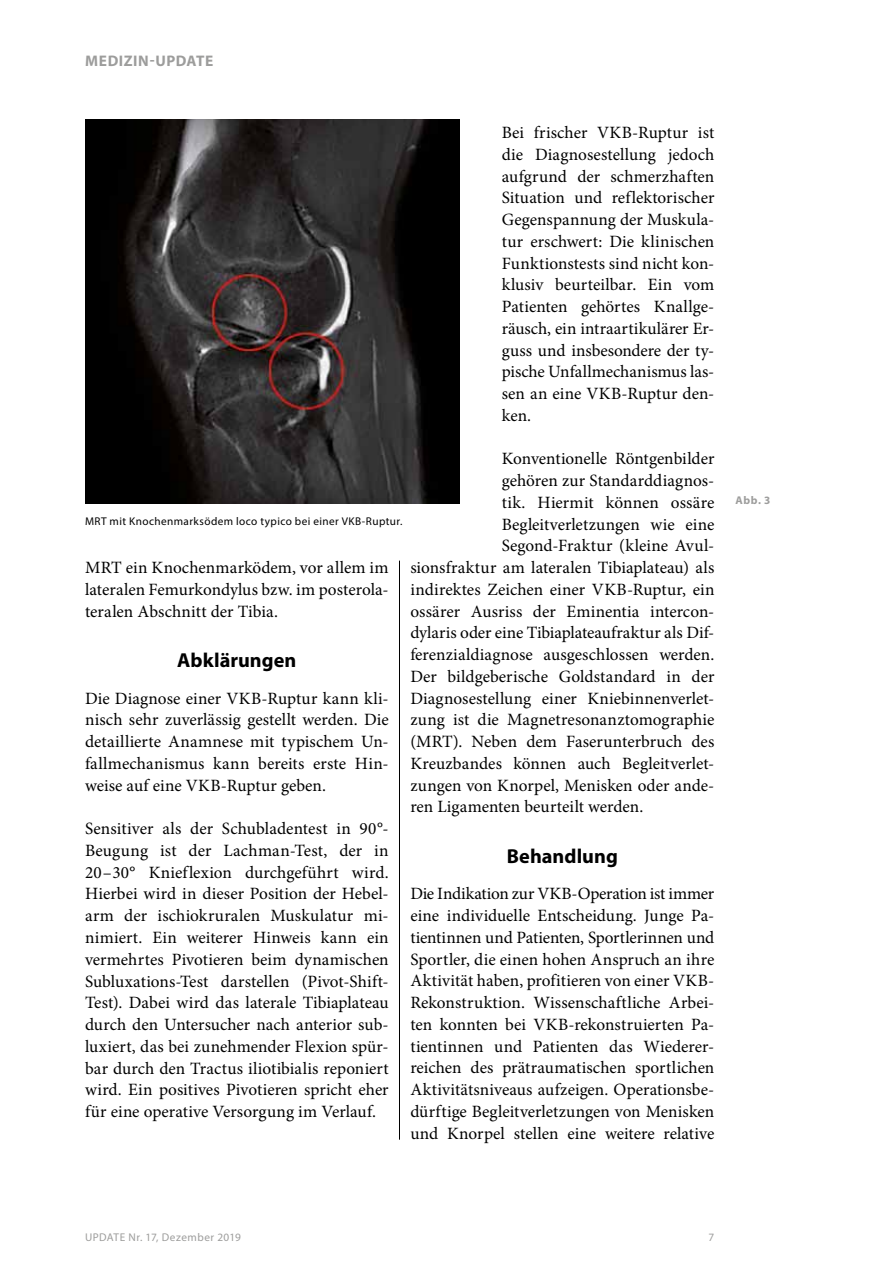
<style>
.page{position:relative;width:893px;height:1263px;background:#fff}
.page>*{position:absolute;margin:0;border:0;box-sizing:border-box;transform-origin:0 0}
.t1{font:700 20.25px "Myriad Pro";letter-spacing:.005em;color:#000}
.t2{font:17.25px/21.8px "Minion Pro";color:#000;text-align:justify}
.t3{font:700 15.3px "Myriad Pro";letter-spacing:.035em;color:#9d9d9c}
.t4{font:11.25px "Myriad Pro";letter-spacing:.035em;color:#000}
.t5{font:11.25px "Myriad Pro";letter-spacing:.045em;color:#9d9d9c}
.t6{font:700 11.25px "Myriad Pro";color:#9d9d9c}
</style>
<div class="page">
<hr style="left:399px;top:561px;width:1px;height:579px;background:#000">
<img style="left:85px;top:119px;width:374px;height:384px">
<p class="t3" style="left:85px;top:50px;width:130px">MEDIZIN-UPDATE</p>
<p class="t4" style="left:85px;top:514px;width:319px">MRT mit Knochenmarksödem loco typico bei einer VKB-Ruptur.</p>
<p class="t2" style="left:85px;top:557px;width:305px">MRT ein Knochenmarködem, vor allem im lateralen Femurkondylus bzw. im posterola&shy;teralen Abschnitt der Tibia.</p>
<p class="t1" style="left:177px;top:647px;width:121px">Abklärungen</p>
<p class="t2" style="left:85px;top:687px;width:305px">Die Diagnose einer VKB-Ruptur kann kli&shy;nisch sehr zuverlässig gestellt werden. Die detaillierte Anamnese mit typischem Un&shy;fallmechanismus kann bereits erste Hin&shy;weise auf eine VKB-Ruptur geben.</p>
<p class="t2" style="left:85px;top:818px;width:305px">Sensitiver als der Schubladentest in 90°- Beugung ist der Lachman-Test, der in 20–30° Knieflexion durchgeführt wird.<br>Hierbei wird in dieser Position der Hebel&shy;arm der ischiokruralen Muskulatur mi&shy;nimiert. Ein weiterer Hinweis kann ein vermehrtes Pivotieren beim dynamischen Subluxations-Test darstellen (Pivot-Shift-Test). Dabei wird das laterale Tibiaplateau durch den Untersucher nach anterior sub&shy;luxiert, das bei zunehmender Flexion spür&shy;bar durch den Tractus iliotibialis reponiert wird. Ein positives Pivotieren spricht eher für eine operative Versorgung im Verlauf.</p>
<p class="t2" style="left:502px;top:122px;width:214px">Bei frischer VKB-Ruptur ist die Diagnosestellung jedoch aufgrund der schmerzhaften Situation und reflektorischer Gegenspannung der Muskula&shy;tur erschwert: Die klinischen Funktionstests sind nicht kon&shy;klusiv beurteilbar. Ein vom Patienten gehörtes Knallge&shy;räusch, ein intraartikulärer Er&shy;guss und insbesondere der ty&shy;pische Unfallmechanismus las&shy;sen an eine VKB-Ruptur den&shy;ken.</p>
<p class="t2" style="left:502px;top:448px;width:214px">Konventionelle Röntgenbilder</p>
<p class="t2" style="left:502px;top:470px;width:214px">gehören zur Standarddiagnos-</p>
<p class="t2" style="left:502px;top:492px;width:214px">tik. Hiermit können ossäre</p>
<p class="t2" style="left:502px;top:513px;width:214px">Begleitverletzungen wie eine</p>
<p class="t2" style="left:502px;top:535px;width:214px">Segond-Fraktur (kleine Avul-</p>
<p class="t2" style="left:410px;top:557px;width:305px">sionsfraktur am lateralen Tibiaplateau) als</p>
<p class="t2" style="left:410px;top:579px;width:306px">indirektes Zeichen einer VKB-Ruptur, ein</p>
<p class="t2" style="left:410px;top:600px;width:306px">ossärer Ausriss der Eminentia intercon-</p>
<p class="t2" style="left:410px;top:622px;width:306px">dylaris oder eine Tibiaplateaufraktur als Dif-</p>
<p class="t2" style="left:410px;top:644px;width:306px">ferenzialdiagnose ausgeschlossen werden.</p>
<p class="t2" style="left:410px;top:666px;width:306px">Der bildgeberische Goldstandard in der</p>
<p class="t2" style="left:410px;top:687px;width:306px">Diagnosestellung einer Kniebinnenverlet-</p>
<p class="t2" style="left:410px;top:709px;width:306px">zung ist die Magnetresonanztomographie</p>
<p class="t2" style="left:410px;top:731px;width:306px">(MRT). Neben dem Faserunterbruch des</p>
<p class="t2" style="left:410px;top:753px;width:306px">Kreuzbandes können auch Begleitverlet-</p>
<p class="t2" style="left:410px;top:774px;width:306px">zungen von Knorpel, Menisken oder ande-</p>
<p class="t2" style="left:410px;top:796px;width:234px">ren Ligamenten beurteilt werden.</p>
<p class="t1" style="left:507px;top:842px;width:113px">Behandlung</p>
<p class="t2" style="left:410px;top:883px;width:306px">Die Indikation zur VKB-Operation ist immer eine individuelle Entscheidung. Junge Pa&shy;tientinnen und Patienten, Sportlerinnen und Sportler, die einen hohen Anspruch an ihre Aktivität haben, profitieren von einer VKB-Rekonstruktion. Wissenschaftliche Arbei&shy;ten konnten bei VKB-rekonstruierten Pa&shy;tientinnen und Patienten das Wiederer&shy;reichen des prätraumatischen sportlichen Aktivitätsniveaus aufzeigen. Operationsbe&shy;dürftige Begleitverletzungen von Menisken und Knorpel stellen eine weitere relative</p>
<p class="t6" style="left:736px;top:493px;width:36px">Abb. 3</p>
<p class="t5" style="left:85px;top:1230px;width:157px">UPDATE Nr. 17, Dezember 2019</p>
<p class="t5" style="left:709px;top:1230px;width:7px">7</p>
</div>
